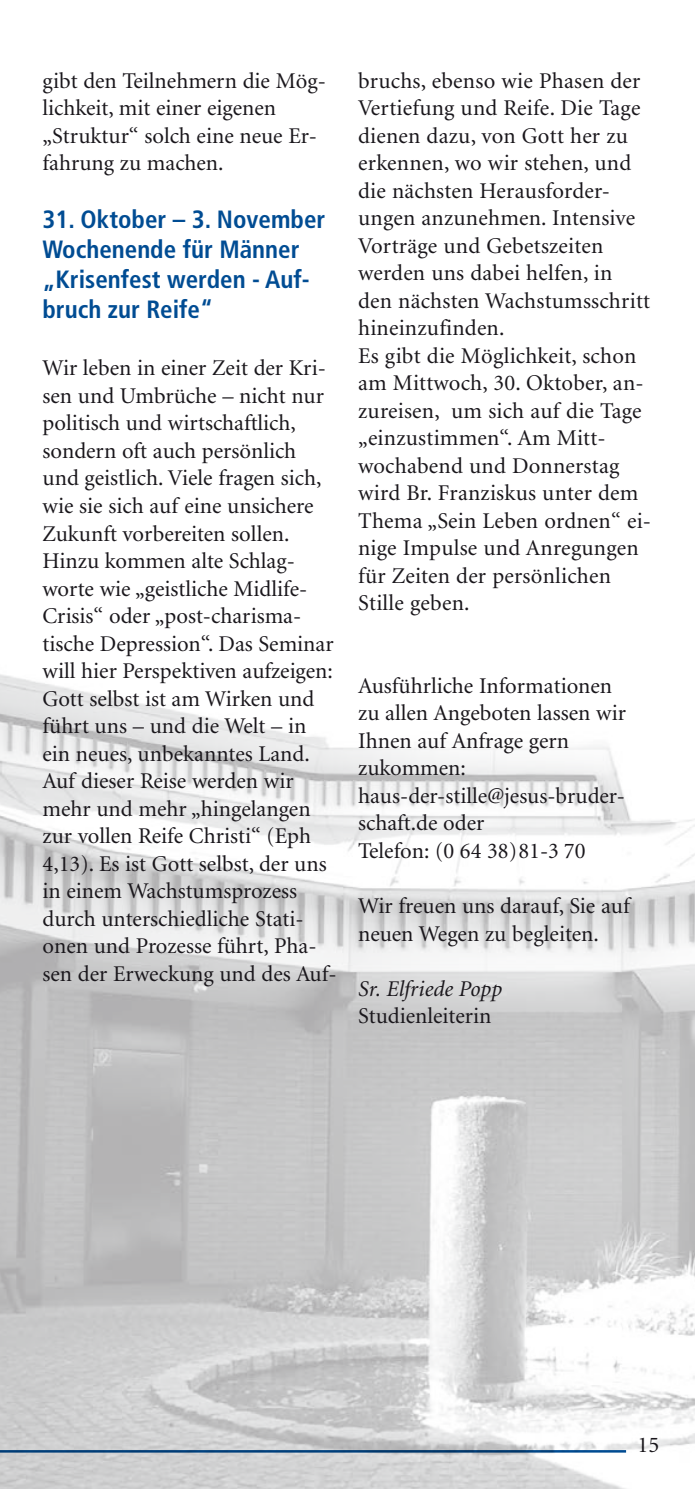
<style>
.page{position:relative;width:695px;height:1489px;background:#fff}
.page>*{position:absolute;margin:0;border:0;box-sizing:border-box;transform-origin:0 0}
.t1{font:700 condensed 25px/30px "Frutiger LT";color:#004c93}
.t2{font:22.5px/27.5px "Minion LT";color:#1a171c}
.t3{font:italic 22.5px "Minion LT";color:#1a171c}
</style>
<div class="page">
<img style="left:0;top:674px;width:694px;height:814px">
<p class="t2" style="left:43px;top:68px;width:285px">gibt den Teilnehmern die Mög&shy;lichkeit, mit einer eigenen „Struktur“ solch eine neue Er&shy;fahrung zu machen.</p>
<p class="t1" style="left:43px;top:204px;width:284px">31. Oktober – 3. November<br>Wochenende für Männer „Krisenfest werden - Auf&shy;bruch zur Reife“</p>
<p class="t2" style="left:43px;top:355px;width:295px">Wir leben in einer Zeit der Kri&shy;sen und Umbrüche – nicht nur politisch und wirtschaftlich, sondern oft auch persönlich und geistlich. Viele fragen sich, wie sie sich auf eine unsichere<br>Zukunft vorbereiten sollen.<br>Hinzu kommen alte Schlag&shy;worte wie „geistliche Midlife-<br>Crisis“ oder „post-charisma&shy;tische Depression“. Das Seminar will hier Perspektiven aufzeigen:<br>Gott selbst ist am Wirken und führt uns – und die Welt – in ein neues, unbekanntes Land.<br>Auf dieser Reise werden wir mehr und mehr „hingelangen zur vollen Reife Christi“ (Eph<br>4,13). Es ist Gott selbst, der uns in einem Wachstumsprozess durch unterschiedliche Stati&shy;onen und Prozesse führt, Pha&shy;sen der Erweckung und des Auf-</p>
<p class="t2" style="left:358px;top:68px;width:294px">bruchs, ebenso wie Phasen der<br>Vertiefung und Reife. Die Tage dienen dazu, von Gott her zu erkennen, wo wir stehen, und die nächsten Herausforder&shy;ungen anzunehmen. Intensive<br>Vorträge und Gebetszeiten werden uns dabei helfen, in den nächsten Wachstumsschritt hineinzufinden.<br>Es gibt die Möglichkeit, schon am Mittwoch, 30. Oktober, an&shy;zureisen, um sich auf die Tage „einzustimmen“. Am Mitt&shy;wochabend und Donnerstag wird Br. Franziskus unter dem<br>Thema „Sein Leben ordnen“ ei&shy;nige Impulse und Anregungen für Zeiten der persönlichen<br>Stille geben.</p>
<p class="t2" style="left:358px;top:672px;width:269px">Ausführliche Informationen zu allen Angeboten lassen wir<br>Ihnen auf Anfrage gern zukommen: haus-der-stille@jesus-bruder&shy;schaft.de oder<br>Telefon: (0 64 38)81-3 70</p>
<p class="t2" style="left:358px;top:892px;width:273px">Wir freuen uns darauf, Sie auf neuen Wegen zu begleiten.</p>
<p class="t3" style="left:358px;top:977px;width:146px">Sr. Elfriede Popp</p>
<p class="t2" style="left:358px;top:1002px;width:135px">Studienleiterin</p>
<p class="t2" style="left:637px;top:1431px;width:23px">15</p>
</div>
